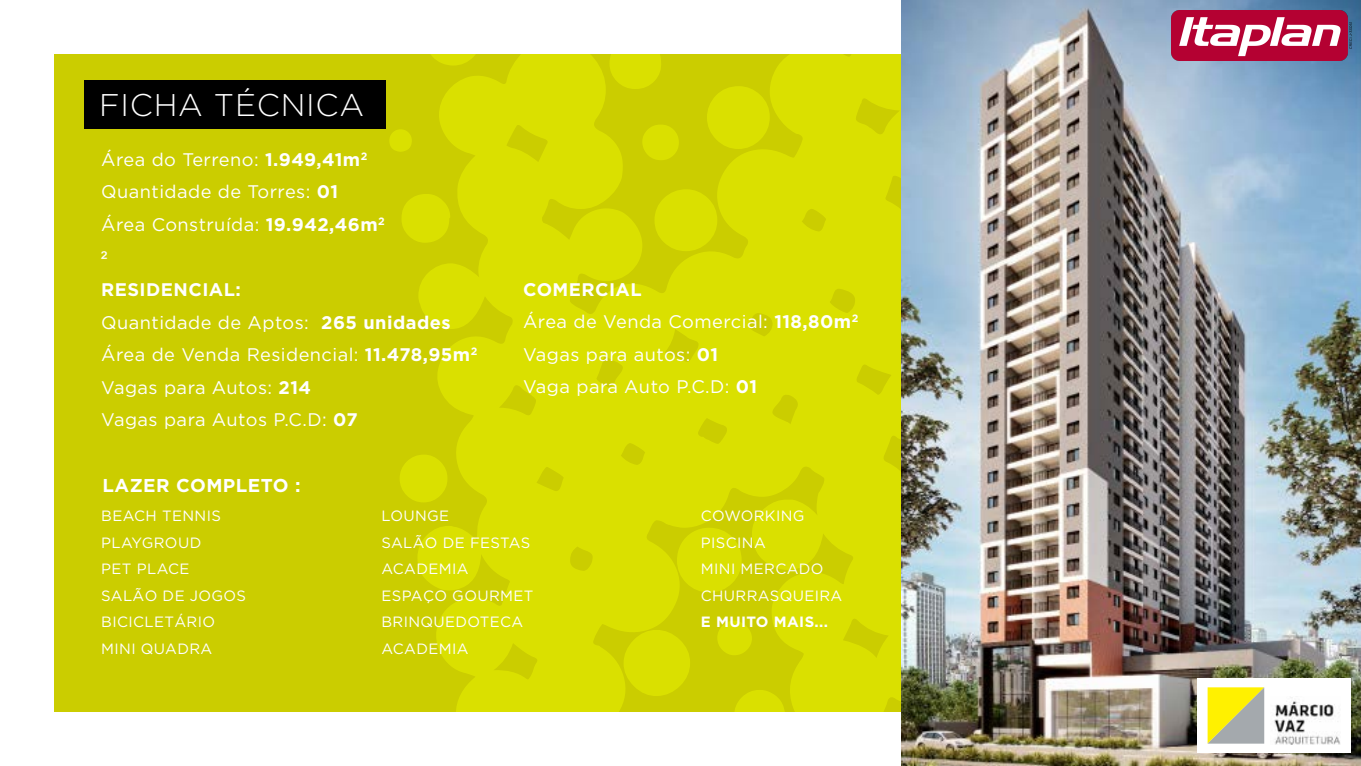
<style>
.page{position:relative;width:1361px;height:766px;background:#fff}
.page>*{position:absolute;margin:0;border:0;box-sizing:border-box;transform-origin:0 0}
.t1{font:300 31.35px "Gotham";letter-spacing:.025em;color:#fff}
.t2{font:700 18.6px "Gotham";letter-spacing:.025em;color:#fff}
.t3{font:18.15px/32.5px "Gotham";letter-spacing:.025em;color:#fff}
.t4{font:14.85px/26.5px "Gotham";letter-spacing:.025em;color:#fff}
.t5{font:700 14.85px "Gotham";letter-spacing:.025em;color:#fff}
.s1{font-weight:700}
</style>
<div class="page">
<div style="left:54px;top:54px;width:1253px;height:657px;background:#cbcd00"></div>
<svg style="left:389px;top:54px;width:513px;height:657px;fill:#dae000"></svg>
<div style="left:84px;top:81px;width:301px;height:48px;background:#000"></div>
<img style="left:902px;top:0;width:459px;height:765px">
<div style="left:1197px;top:678px;width:153px;height:75px;background:#fff"></div>
<img style="left:1274px;top:697px;width:66px;height:47px">
<svg style="left:1207px;top:687px;width:57px;height:56px;background:#d2ce58"></svg>
<img style="left:1171px;top:10px;width:180px;height:51px">
<h1 class="t1" style="left:99px;top:87px;width:267px">FICHA TÉCNICA</h1>
<p class="t3" style="left:101px;top:143px;width:285px">Área do Terreno: <span class="s1">1.949,41m</span><sup>2<br></sup>Quantidade de Torres: <span class="s1">01<br></span>Área Construída: <span class="s1">19.942,46m</span><sup>2</sup></p>
<p class="t3" style="left:101px;top:273px;width:377px"><span class="s1">RESIDENCIAL:<br></span>Quantidade de Aptos: <span class="s1">265 unidades<br></span>Área de Venda Residencial: <span class="s1">11.478,95m</span><sup>2<br></sup>Vagas para Autos: <span class="s1">214<br></span>Vagas para Autos P.C.D: <span class="s1">07</span></p>
<p class="t2" style="left:102px;top:474px;width:200px">LAZER COMPLETO :</p>
<p class="t3" style="left:523px;top:272px;width:337px"><span class="s1">COMERCIAL<br></span>Área de Venda Comercial: <span class="s1">118,80m</span><sup>2<br></sup>Vagas para autos: <span class="s1">01<br></span>Vaga para Auto P.C.D: <span class="s1">01</span></p>
<p class="t4" style="left:101px;top:502px;width:146px">BEACH TENNIS<br>PLAYGROUD<br>PET PLACE<br>SALÃO DE JOGOS<br>BICICLETÁRIO<br>MINI QUADRA</p>
<p class="t4" style="left:381px;top:502px;width:154px">LOUNGE<br>SALÃO DE FESTAS<br>ACADEMIA<br>ESPAÇO GOURMET<br>BRINQUEDOTECA<br>ACADEMIA</p>
<p class="t4" style="left:701px;top:502px;width:143px">COWORKING<br>PISCINA<br>MINI MERCADO<br>CHURRASQUEIRA</p>
<p class="t5" style="left:701px;top:613px;width:129px">E MUITO MAIS...</p>
</div>
